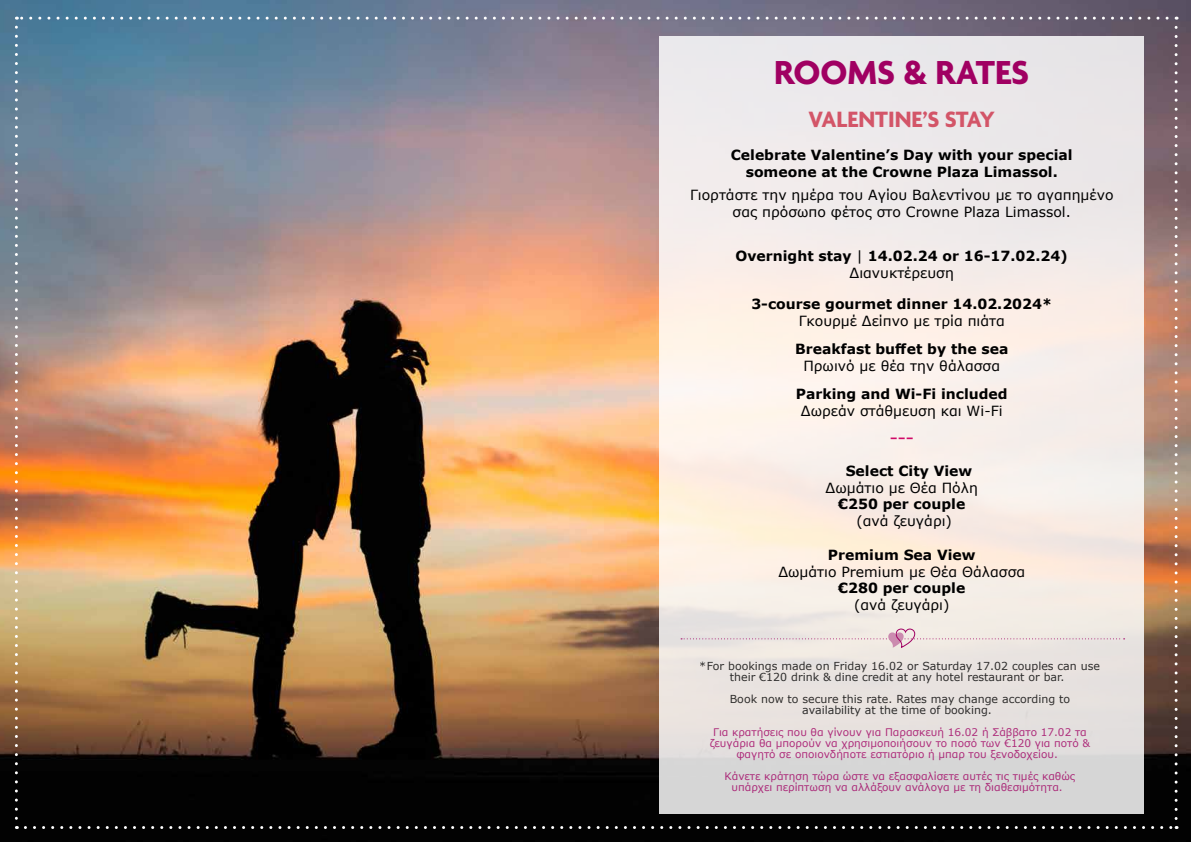
<style>
.page{position:relative;width:1191px;height:842px;background:#fff}
.page>*{position:absolute;margin:0;border:0;box-sizing:border-box;transform-origin:0 0}
.t1{font:700 36px "Agenda";color:#a00062}
.t2{font:700 24px "Agenda";color:#d35568}
.t3{font:24px "Agenda";color:#cf0968}
.t4{font:700 14px/16.8px "Verdana";color:#000;text-align:center}
.t5{font:14px/16.8px "Verdana";color:#000;text-align:center}
.t6{font:11px/11px "Verdana";color:#000;text-align:center}
.t7{font:10.5px/11px "Verdana";color:#a00062;text-align:center}
.s1{font-weight:400}
</style>
<div class="page">
<img style="left:0;top:0;width:1190px;height:842px">
<svg style="left:659px;top:36px;width:485px;height:778px;background:#f0e9e5"></svg>
<svg style="left:681px;top:628px;width:443px;height:21px;background:#ebe2df"></svg>
<svg style="left:15px;top:27px;width:3px;height:802px;background:#a8998c"></svg>
<svg style="left:25px;top:826px;width:1152px;height:3px;background:#404040"></svg>
<svg style="left:1174px;top:17px;width:3px;height:801px;background:#9f857b"></svg>
<svg style="left:16px;top:17px;width:1151px;height:3px;background:#8a92a5"></svg>
<h1 class="t1" style="left:774px;top:53px;width:256px">ROOMS &amp; RATES</h1>
<h2 class="t2" style="left:808px;top:106px;width:188px">VALENTINE’S STAY</h2>
<h3 class="t4" style="left:730px;top:147px;width:343px">Celebrate Valentine’s Day with your special someone at the Crowne Plaza Limassol.</h3>
<h3 class="t5" style="left:690px;top:186px;width:425px">Γιορτάστε την ημέρα του Αγίου Βαλεντίνου με το αγαπημένο σας πρόσωπο φέτος στο Crowne Plaza Limassol.</h3>
<h3 class="t4" style="left:735px;top:248px;width:334px">Overnight stay <span class="s1">|</span> 14.02.24 or 16-17.02.24)<br><span class="s1">Διανυκτέρευση</span></h3>
<h3 class="t4" style="left:751px;top:295px;width:302px">3-course gourmet dinner 14.02.2024*</h3>
<h3 class="t5" style="left:798px;top:312px;width:208px">Γκουρμέ Δείπνο με τρία πιάτα</h3>
<h3 class="t4" style="left:795px;top:340px;width:215px">Breakfast buffet by the sea</h3>
<h3 class="t5" style="left:803px;top:357px;width:198px">Πρωινό με θέα την θάλασσα</h3>
<h3 class="t4" style="left:796px;top:385px;width:213px">Parking and Wi-Fi included</h3>
<h3 class="t5" style="left:801px;top:402px;width:203px">Δωρεάν στάθμευση και Wi-Fi</h3>
<h2 class="t3" style="left:889px;top:424px;width:26px">---</h2>
<h3 class="t4" style="left:845px;top:462px;width:128px">Select City View</h3>
<h3 class="t5" style="left:825px;top:479px;width:154px">Δωμάτιο με Θέα Πόλη</h3>
<h3 class="t4" style="left:838px;top:495px;width:129px">€250 per couple</h3>
<h3 class="t5" style="left:856px;top:512px;width:97px">(ανά ζευγάρι)</h3>
<h3 class="t4" style="left:828px;top:546px;width:149px">Premium Sea View</h3>
<h3 class="t5" style="left:778px;top:563px;width:248px">Δωμάτιο Premium με Θέα Θάλασσα</h3>
<h3 class="t4" style="left:838px;top:579px;width:129px">€280 per couple</h3>
<h3 class="t5" style="left:854px;top:596px;width:97px">(ανά ζευγάρι)</h3>
<p class="t6" style="left:700px;top:660px;width:401px">*For bookings made on Friday 16.02 or Saturday 17.02 couples can use their €120 drink &amp; dine credit at any hotel restaurant or bar.</p>
<p class="t6" style="left:730px;top:693px;width:342px">Book now to secure this rate. Rates may change according to availability at the time of booking.</p>
<p class="t7" style="left:709px;top:726px;width:382px">Για κρατήσεις που θα γίνουν για Παρασκευή 16.02 ή Σάββατο 17.02 τα ζευγάρια θα μπορούν να χρησιμοποιήσουν το ποσό των €120 για ποτό &amp; φαγητό σε οποιονδήποτε εστιατόριο ή μπαρ του ξενοδοχείου.</p>
<p class="t7" style="left:724px;top:770px;width:352px">Κάνετε κράτηση τώρα ώστε να εξασφαλίσετε αυτές τις τιμές καθώς υπάρχει περίπτωση να αλλάξουν ανάλογα με τη διαθεσιμότητα.</p>
</div>
